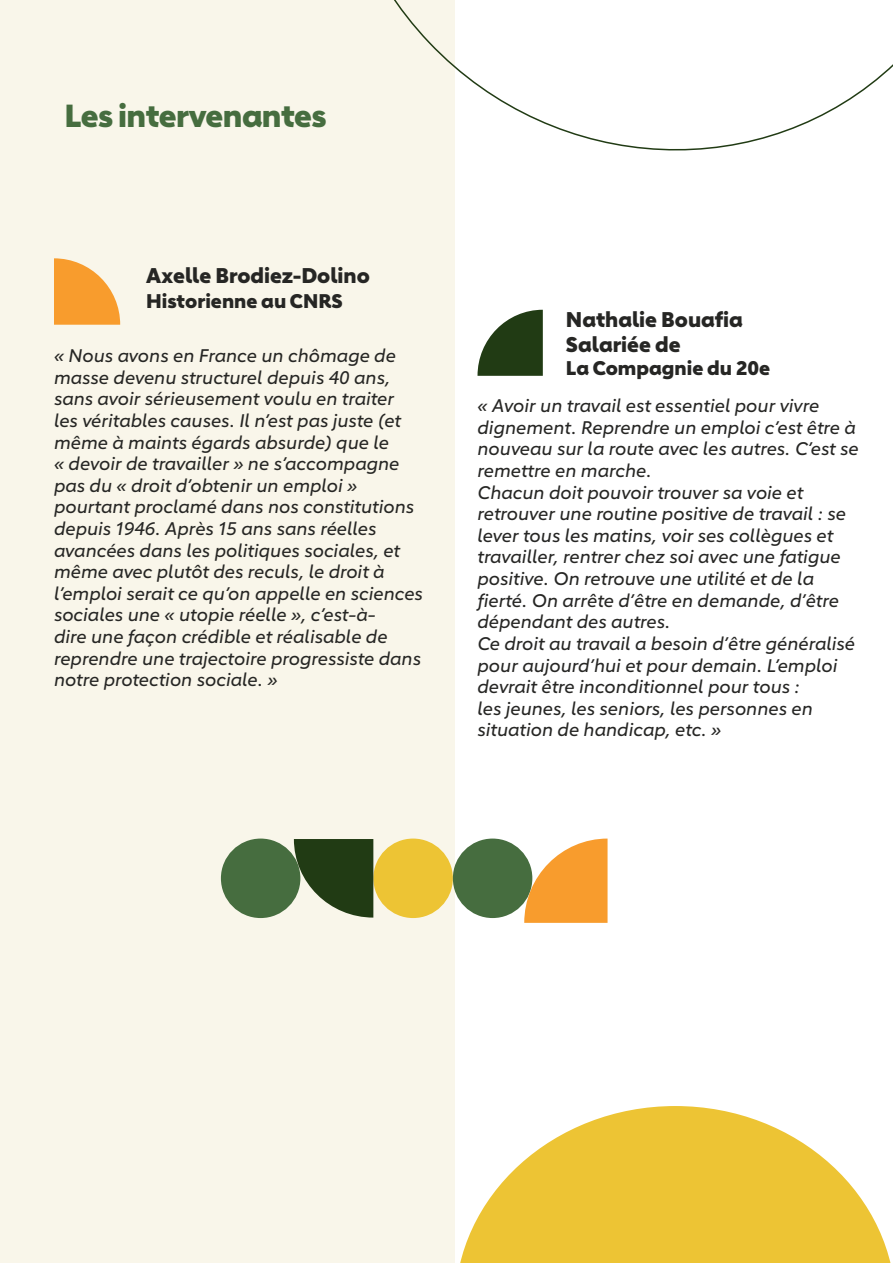
<style>
.page{position:relative;width:893px;height:1263px;background:#fff}
.page>*{position:absolute;margin:0;border:0;box-sizing:border-box;transform-origin:0 0}
.t1{font:900 31.5px "Carnero";letter-spacing:-.02em;color:#466d3f}
.t2{font:900 21px "Carnero";color:#262624}
.t3{font:900 19.5px "Carnero";color:#262624}
.t4{font:italic 18px/21.6px "Carnero";color:#262624}
</style>
<div class="page">
<div style="left:0;top:0;width:454px;height:1263px;background:#f9f6ea"></div>
<svg style="left:394px;top:0;width:499px;height:186px"></svg>
<svg style="left:54px;top:258px;width:66px;height:67px"></svg>
<svg style="left:477px;top:310px;width:66px;height:66px"></svg>
<svg style="left:460px;top:1106px;width:431px;height:157px;fill:#edc434"></svg>
<div style="left:373px;top:838px;width:80px;height:80px;background:#edc434;border-radius:50%"></div>
<div style="left:221px;top:838px;width:79px;height:80px;background:#466d3f;border-radius:50%"></div>
<div style="left:453px;top:838px;width:79px;height:80px;background:#466d3f;border-radius:50%"></div>
<svg style="left:294px;top:839px;width:79px;height:78px"></svg>
<svg style="left:524px;top:838px;width:84px;height:85px"></svg>
<p class="t1" style="left:65px;top:96px;width:264px">Les intervenantes</p>
<p class="t2" style="left:146px;top:262px;width:225px">Axelle Brodiez-Dolino</p>
<p class="t3" style="left:146px;top:289px;width:198px">Historienne au CNRS</p>
<p class="t4" style="left:54px;top:345px;width:370px">« Nous avons en France un chômage de masse devenu structurel depuis 40 ans, sans avoir sérieusement voulu en traiter<br>les véritables causes. Il n’est pas juste (et même à maints égards absurde) que le<br>« devoir de travailler » ne s’accompagne pas du « droit d’obtenir un emploi » pourtant proclamé dans nos constitutions depuis 1946. Après 15 ans sans réelles avancées dans les politiques sociales, et même avec plutôt des reculs, le droit à l’emploi serait ce qu’on appelle en sciences sociales une « utopie réelle », c’est-à-<br>dire une façon crédible et réalisable de reprendre une trajectoire progressiste dans notre protection sociale. »</p>
<p class="t2" style="left:566px;top:306px;width:179px">Nathalie Bouafia</p>
<p class="t2" style="left:566px;top:331px;width:116px">Salariée de</p>
<p class="t3" style="left:566px;top:356px;width:206px">La Compagnie du 20e</p>
<p class="t4" style="left:477px;top:395px;width:383px">« Avoir un travail est essentiel pour vivre dignement. Reprendre un emploi c’est être à nouveau sur la route avec les autres. C’est se remettre en marche.</p>
<p class="t4" style="left:477px;top:481px;width:370px">Chacun doit pouvoir trouver sa voie et retrouver une routine positive de travail : se lever tous les matins, voir ses collègues et travailler, rentrer chez soi avec une fatigue positive. On retrouve une utilité et de la fierté. On arrête d’être en demande, d’être dépendant des autres.</p>
<p class="t4" style="left:477px;top:633px;width:379px">Ce droit au travail a besoin d’être généralisé pour aujourd’hui et pour demain. L’emploi devrait être inconditionnel pour tous :<br>les jeunes, les seniors, les personnes en situation de handicap, etc. »</p>
</div>
